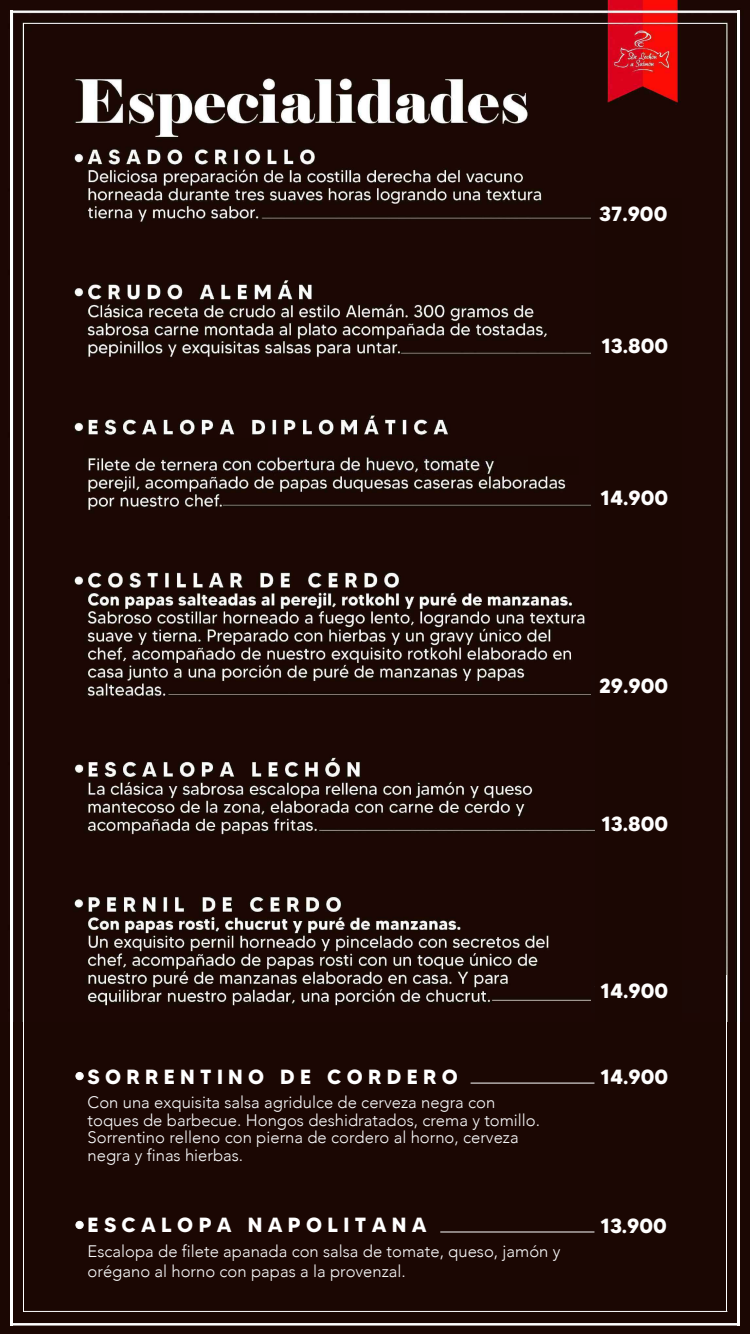
<style>
.page{position:relative;width:750px;height:1334px;background:#fff}
.page>*{position:absolute;margin:0;border:0;box-sizing:border-box;transform-origin:0 0}
.t1{font:700 20.5px "MADETOMMY";color:#fff}
.t2{font:700 20.5px "MADETOMMY";color:#fefefe}
.t3{font:900 20.5px "Avenir";color:#fff}
.t4{font:300 16.65px/17.5px "Avenir";color:#f9fafb}
</style>
<div class="page">
<img style="left:0;top:0;width:750px;height:1334px">
<div style="left:591px;top:202px;width:85px;height:33px;background:#1b0805"></div>
<div style="left:591px;top:335px;width:85px;height:33px;background:#1b0805"></div>
<div style="left:591px;top:486px;width:85px;height:33px;background:#1b0805"></div>
<div style="left:591px;top:675px;width:85px;height:33px;background:#1b0805"></div>
<div style="left:591px;top:980px;width:108px;height:33px;background:#1b0805"></div>
<div style="left:0;top:1022px;width:750px;height:309px;background:#1b0703"></div>
<hr style="left:10px;top:11px;width:3px;height:1315px;background:#fff">
<hr style="left:23px;top:23px;width:1px;height:1289px;background:#fff">
<hr style="left:737px;top:11px;width:3px;height:1315px;background:#fff">
<hr style="left:726px;top:975px;width:1px;height:336px;background:#fff">
<div style="left:76px;top:1072px;width:7px;height:8px;background:#fff;border-radius:50%"></div>
<div style="left:76px;top:1072px;width:7px;height:8px;border:1px solid #fff;border-radius:50%"></div>
<hr style="left:471px;top:1083px;width:123px;height:1px;background:#fff">
<hr style="left:24px;top:1311px;width:703px;height:1px;background:#fff">
<hr style="left:13px;top:1323px;width:726px;height:2px;background:#fff">
<div style="left:595px;top:198px;width:87px;height:918px;background:#1b0703"></div>
<div style="left:76px;top:1221px;width:7px;height:8px;background:#fff;border-radius:50%"></div>
<div style="left:76px;top:1221px;width:7px;height:8px;border:1px solid #fff;border-radius:50%"></div>
<hr style="left:440px;top:1232px;width:154px;height:1px;background:#fff">
<img style="left:219px;top:457px;width:332px;height:19px">
<div style="left:84px;top:439px;width:184px;height:18px;background:#1b0703"></div>
<div style="left:528px;top:456px;width:51px;height:18px;background:#1b0703"></div>
<p class="t2" style="left:599px;top:201px;width:70px">37.900</p>
<p class="t1" style="left:610px;top:201px;width:29px">63</p>
<p class="t1" style="left:597px;top:333px;width:66px">12.900</p>
<p class="t2" style="left:601px;top:333px;width:68px">13.800</p>
<p class="t1" style="left:597px;top:485px;width:66px">13.900</p>
<p class="t2" style="left:600px;top:485px;width:69px">14.900</p>
<p class="t1" style="left:609px;top:673px;width:54px">7.900</p>
<p class="t2" style="left:599px;top:673px;width:71px">29.900</p>
<p class="t2" style="left:601px;top:811px;width:68px">13.800</p>
<p class="t1" style="left:88px;top:1064px;width:372px">S O R R E N T I N O D E C O R D E R O</p>
<p class="t4" style="left:88px;top:1094px;width:454px">Con una exquisita salsa agridulce de cerveza negra con toques de barbecue. Hongos deshidratados, crema y tomillo.<br>Sorrentino relleno con pierna de cordero al horno, cerveza negra y finas hierbas.</p>
<p class="t1" style="left:595px;top:978px;width:68px">13.900</p>
<p class="t2" style="left:600px;top:978px;width:69px">14.900</p>
<p class="t2" style="left:600px;top:1064px;width:69px">14.900</p>
<p class="t3" style="left:594px;top:1072px;width:68px">13.900</p>
<p class="t1" style="left:88px;top:1212px;width:341px">E S C A L O P A N A P O L I T A N A</p>
<p class="t2" style="left:600px;top:1213px;width:68px">13.900</p>
<p class="t4" style="left:88px;top:1241px;width:474px;line-height:19.9px">Escalopa de filete apanada con salsa de tomate, queso, jamón y orégano al horno con papas a la provenzal.</p>
</div>
